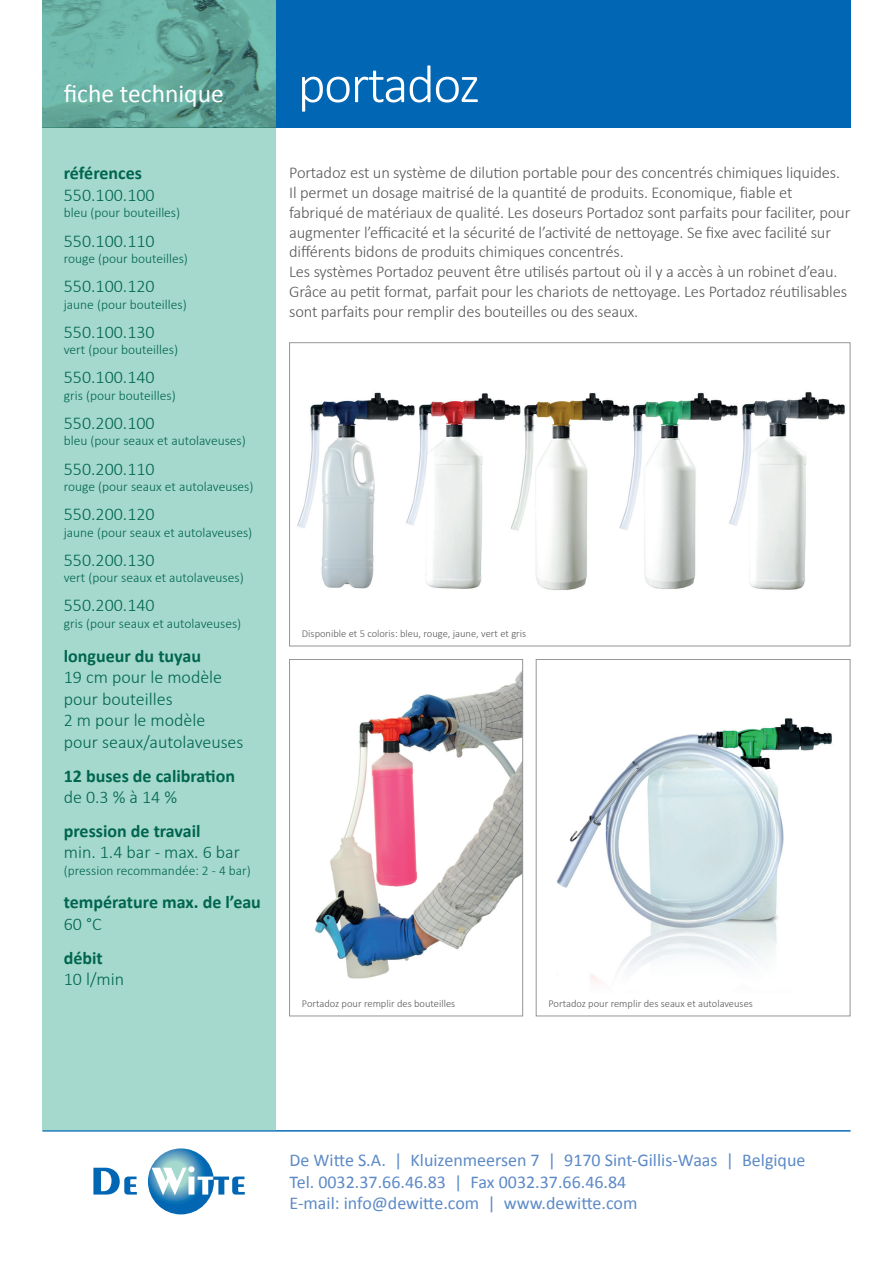
<style>
.page{position:relative;width:893px;height:1263px;background:#fff}
.page>*{position:absolute;margin:0;border:0;box-sizing:border-box;transform-origin:0 0}
.t1{font:300 54px "Calibri";letter-spacing:-.03em;color:#fff}
.t2{font:25.5px "Calibri";color:#fff}
.t3{font:300 18px/21.6px "Calibri";color:#00654f}
.t4{font:18px/21.6px "Calibri";color:#5c8ac7}
.t5{font:700 18px "Calibri";color:#00654f}
.t6{font:300 16.5px/19.8px "Calibri";letter-spacing:-.01em;color:#57585a}
.t7{font:300 13.5px "Calibri";color:#00654f}
.t8{font:300 10.5px "Calibri";color:#57585a}
</style>
<div class="page">
<svg style="left:93px;top:1168px;width:44px;height:26px"></svg>
<svg style="left:148px;top:1148px;width:97px;height:66px"></svg>
<div style="left:43px;top:128px;width:233px;height:1003px;background:#a5d9cd"></div>
<svg style="left:43px;top:0;width:233px;height:128px;background:#65ab9e"></svg>
<div style="left:276px;top:0;width:574px;height:128px;background:#0166b3"></div>
<hr style="left:43px;top:1130px;width:807px;height:1px;background:#0166b3">
<img style="left:315px;top:672px;width:206px;height:307px">
<div style="left:289px;top:659px;width:234px;height:357px;border:1px solid #939598"></div>
<img style="left:556px;top:718px;width:276px;height:264px">
<div style="left:536px;top:659px;width:314px;height:357px;border:1px solid #939598"></div>
<div style="left:289px;top:342px;width:561px;height:304px;border:1px solid #939598"></div>
<svg style="left:297px;top:392px;width:548px;height:198px"></svg>
<img style="left:506px;top:392px;width:124px;height:198px">
<h2 class="t2" style="left:64px;top:77px;width:161px">fiche technique</h2>
<p class="t5" style="left:64px;top:162px;width:80px">références</p>
<p class="t3" style="left:64px;top:183px;width:92px">550.100.100</p>
<p class="t7" style="left:64px;top:205px;width:118px">bleu (pour bouteilles)</p>
<p class="t3" style="left:64px;top:229px;width:92px">550.100.110</p>
<p class="t7" style="left:64px;top:250px;width:126px">rouge (pour bouteilles)</p>
<p class="t3" style="left:64px;top:275px;width:92px">550.100.120</p>
<p class="t7" style="left:64px;top:296px;width:124px">jaune (pour bouteilles)</p>
<p class="t3" style="left:64px;top:320px;width:92px">550.100.130</p>
<p class="t7" style="left:64px;top:341px;width:116px">vert (pour bouteilles)</p>
<p class="t3" style="left:64px;top:366px;width:92px">550.100.140</p>
<p class="t7" style="left:64px;top:387px;width:113px">gris (pour bouteilles)</p>
<p class="t3" style="left:64px;top:411px;width:92px">550.200.100</p>
<p class="t7" style="left:64px;top:433px;width:184px">bleu (pour seaux et autolaveuses)</p>
<p class="t3" style="left:64px;top:457px;width:92px">550.200.110</p>
<p class="t7" style="left:64px;top:478px;width:191px">rouge (pour seaux et autolaveuses)</p>
<p class="t3" style="left:64px;top:503px;width:92px">550.200.120</p>
<p class="t7" style="left:64px;top:524px;width:190px">jaune (pour seaux et autolaveuses)</p>
<p class="t3" style="left:64px;top:548px;width:92px">550.200.130</p>
<p class="t7" style="left:64px;top:569px;width:181px">vert (pour seaux et autolaveuses)</p>
<p class="t3" style="left:64px;top:594px;width:92px">550.200.140</p>
<p class="t7" style="left:64px;top:615px;width:179px">gris (pour seaux et autolaveuses)</p>
<p class="t5" style="left:64px;top:644px;width:139px">longueur du tuyau</p>
<p class="t3" style="left:64px;top:665px;width:181px">19 cm pour le modèle pour bouteilles<br>2 m pour le modèle pour seaux/autolaveuses</p>
<p class="t5" style="left:64px;top:764px;width:173px">12 buses de calibration</p>
<p class="t3" style="left:64px;top:785px;width:115px">de 0.3 % à 14 %</p>
<p class="t5" style="left:64px;top:819px;width:138px">pression de travail</p>
<p class="t3" style="left:64px;top:841px;width:178px">min. 1.4 bar - max. 6 bar</p>
<p class="t7" style="left:64px;top:862px;width:189px">(pression recommandée: 2 - 4 bar)</p>
<p class="t5" style="left:64px;top:891px;width:199px">température max. de l’eau</p>
<p class="t3" style="left:64px;top:912px;width:40px">60 °C</p>
<p class="t5" style="left:64px;top:946px;width:41px">débit</p>
<p class="t3" style="left:64px;top:968px;width:62px">10 l/min</p>
<h1 class="t1" style="left:298px;top:51px;width:184px">portadoz</h1>
<p class="t6" style="left:289px;top:162px;width:563px">Portadoz est un système de dilution portable pour des concentrés chimiques liquides.<br>Il permet un dosage maitrisé de la quantité de produits. Economique, fiable et fabriqué de matériaux de qualité. Les doseurs Portadoz sont parfaits pour faciliter, pour augmenter l’efficacité et la sécurité de l’activité de nettoyage. Se fixe avec facilité sur différents bidons de produits chimiques concentrés.<br>Les systèmes Portadoz peuvent être utilisés partout où il y a accès à un robinet d’eau.<br>Grâce au petit format, parfait pour les chariots de nettoyage. Les Portadoz réutilisables sont parfaits pour remplir des bouteilles ou des seaux.</p>
<p class="t8" style="left:302px;top:627px;width:226px">Disponible et 5 coloris: bleu, rouge, jaune, vert et gris</p>
<p class="t8" style="left:302px;top:997px;width:155px">Portadoz pour remplir des bouteilles</p>
<p class="t8" style="left:549px;top:997px;width:206px">Portadoz pour remplir des seaux et autolaveuses</p>
<p class="t4" style="left:290px;top:1149px;width:517px">De Witte S.A. | Kluizenmeersen 7 | 9170 Sint-Gillis-Waas | Belgique<br>Tel. 0032.37.66.46.83 | Fax 0032.37.66.46.84<br>E-mail: info@dewitte.com | www.dewitte.com</p>
</div>
